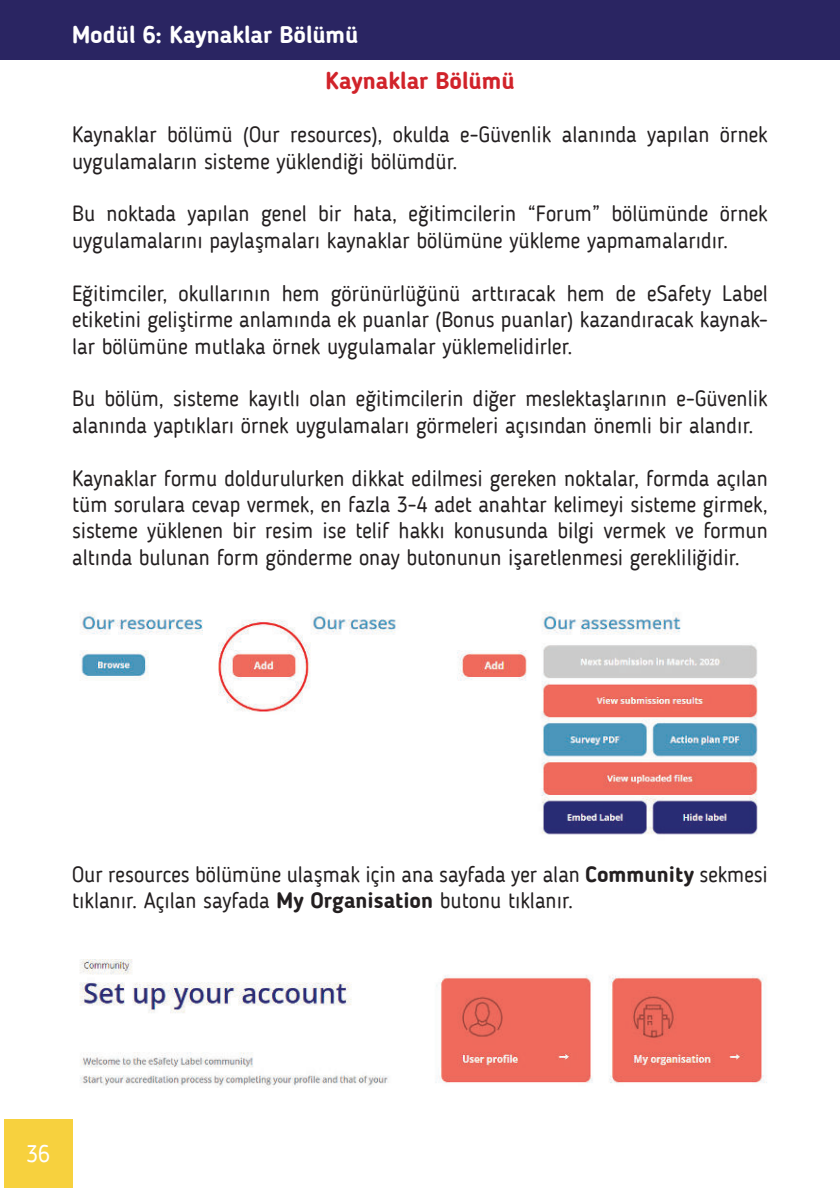
<style>
.page{position:relative;width:840px;height:1191px;background:#fff}
.page>*{position:absolute;margin:0;border:0;box-sizing:border-box;transform-origin:0 0}
.t1{font:700 24px "Blogger Sans";color:#fff}
.t2{font:700 24px "Blogger Sans";color:#d1232a}
.t3{font:24px "Blogger Sans";color:#fff}
.t4{font:22px/26.4px "Blogger Sans";color:#231f20}
.s1{font-weight:700}
</style>
<div class="page">
<div style="left:0;top:0;width:839px;height:60px;background:#2a2562"></div>
<div style="left:4px;top:1119px;width:68px;height:68px;background:#f7d13e"></div>
<img style="left:80px;top:612px;width:678px;height:223px">
<img style="left:79px;top:959px;width:688px;height:128px">
<p class="t1" style="left:72px;top:23px;width:288px">Modül 6: Kaynaklar Bölümü</p>
<p class="t2" style="left:325px;top:69px;width:190px">Kaynaklar Bölümü</p>
<p class="t4" style="left:72px;top:122px;width:697px">Kaynaklar bölümü (Our resources), okulda e-Güvenlik alanında yapılan örnek uygulamaların sisteme yüklendiği bölümdür.</p>
<p class="t4" style="left:72px;top:202px;width:697px">Bu noktada yapılan genel bir hata, eğitimcilerin “Forum” bölümünde örnek uygulamalarını paylaşmaları kaynaklar bölümüne yükleme yapmamalarıdır.</p>
<p class="t4" style="left:72px;top:281px;width:697px;text-align:justify">Eğitimciler, okullarının hem görünürlüğünü arttıracak hem de eSafety Label etiketini geliştirme anlamında ek puanlar (Bonus puanlar) kazandıracak kaynak&shy;lar bölümüne mutlaka örnek uygulamalar yüklemelidirler.</p>
<p class="t4" style="left:72px;top:386px;width:697px">Bu bölüm, sisteme kayıtlı olan eğitimcilerin diğer meslektaşlarının e-Güvenlik alanında yaptıkları örnek uygulamaları görmeleri açısından önemli bir alandır.</p>
<p class="t4" style="left:72px;top:466px;width:697px;text-align:justify">Kaynaklar formu doldurulurken dikkat edilmesi gereken noktalar, formda açılan tüm sorulara cevap vermek, en fazla 3-4 adet anahtar kelimeyi sisteme girmek, sisteme yüklenen bir resim ise telif hakkı konusunda bilgi vermek ve formun altında bulunan form gönderme onay butonunun işaretlenmesi gerekliliğidir.</p>
<p class="t4" style="left:72px;top:862px;width:697px">Our resources bölümüne ulaşmak için ana sayfada yer alan <span class="s1">Community</span> sekmesi tıklanır. Açılan sayfada <span class="s1">My Organisation</span> butonu tıklanır.</p>
<p class="t3" style="left:26px;top:1141px;width:25px">36</p>
</div>
